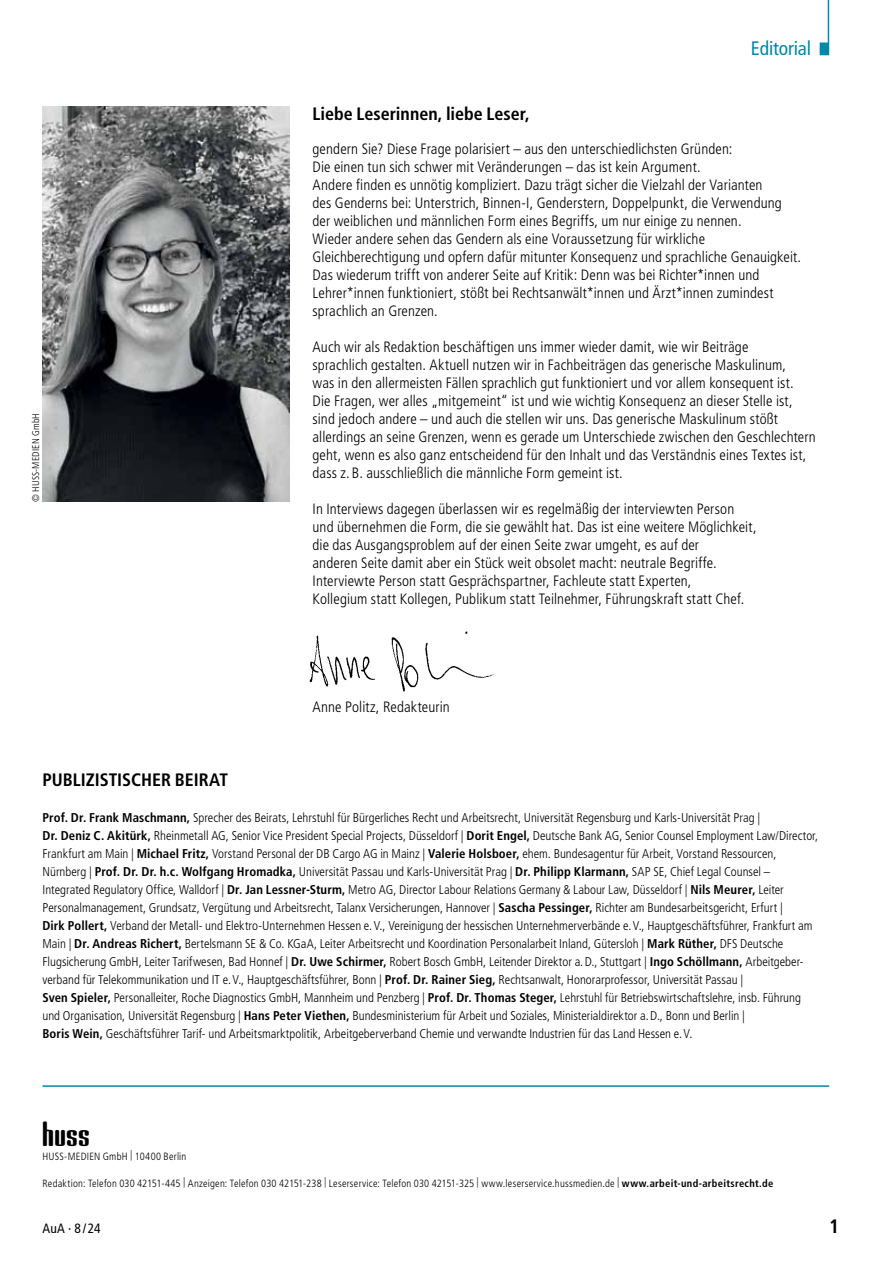
<style>
.page{position:relative;width:893px;height:1263px;background:#fff}
.page>*{position:absolute;margin:0;border:0;box-sizing:border-box;transform-origin:0 0}
.t1{font:30px "HUSS";color:#000}
.t2{font:condensed 19.5px "Frutiger LT Std";letter-spacing:-.005em;color:#0089a8}
.t3{font:700 condensed 19.5px "Frutiger LT Std";color:#000}
.t4{font:700 condensed 18px "Frutiger LT Std";color:#000}
.t5{font:300 condensed 15px/18px "Frutiger LT Std";letter-spacing:.01em;color:#000}
.t6{font:condensed 13.5px "Frutiger LT Std";color:#000}
.t7{font:300 condensed 12.75px/18px "Frutiger LT Std";color:#000}
.t8{font:300 condensed 10.5px "Frutiger LT Std";letter-spacing:.02em;color:#000}
.t9{font:300 condensed 9.75px "Frutiger LT Std";letter-spacing:.02em;color:#000}
.s1{font-weight:700}
</style>
<div class="page">
<svg style="left:820px;top:0;width:9px;height:55px"></svg>
<hr style="left:43px;top:1085px;width:786px;height:2px;background:#0089a8">
<img style="left:309px;top:631px;width:186px;height:61px">
<img style="left:43px;top:106px;width:246px;height:396px">
<p class="t9" style="left:30px;top:502px;width:90px;rotate:-90deg">© HUSS-MEDIEN GmbH</p>
<h2 class="t2" style="left:751px;top:37px;width:62px">Editorial</h2>
<h3 class="t4" style="left:313px;top:103px;width:219px">Liebe Leserinnen, liebe Leser,</h3>
<p class="t5" style="left:313px;top:140px;width:490px">gendern Sie? Diese Frage polarisiert – aus den unterschiedlichsten Gründen:<br>Die einen tun sich schwer mit Veränderungen – das ist kein Argument.<br>Andere finden es unnötig kompliziert. Dazu trägt sicher die Vielzahl der Varianten<br>des Genderns bei: Unterstrich, Binnen-I, Genderstern, Doppelpunkt, die Verwendung der weiblichen und männlichen Form eines Begriffs, um nur einige zu nennen.<br>Wieder andere sehen das Gendern als eine Voraussetzung für wirkliche Gleichberechtigung und opfern dafür mitunter Konsequenz und sprachliche Genauigkeit.<br>Das wiederum trifft von anderer Seite auf Kritik: Denn was bei Richter*innen und Lehrer*innen funktioniert, stößt bei Rechtsanwält*innen und Ärzt*innen zumindest sprachlich an Grenzen.</p>
<p class="t5" style="left:313px;top:338px;width:505px">Auch wir als Redaktion beschäftigen uns immer wieder damit, wie wir Beiträge<br>sprachlich gestalten. Aktuell nutzen wir in Fachbeiträgen das generische Maskulinum,<br>was in den allermeisten Fällen sprachlich gut funktioniert und vor allem konsequent ist.<br>Die Fragen, wer alles „mitgemeint“ ist und wie wichtig Konsequenz an dieser Stelle ist, sind jedoch andere – und auch die stellen wir uns. Das generische Maskulinum stößt allerdings an seine Grenzen, wenn es gerade um Unterschiede zwischen den Geschlechtern geht, wenn es also ganz entscheidend für den Inhalt und das Verständnis eines Textes ist, dass z. B. ausschließlich die männliche Form gemeint ist.</p>
<p class="t5" style="left:313px;top:500px;width:446px">In Interviews dagegen überlassen wir es regelmäßig der interviewten Person und übernehmen die Form, die sie gewählt hat. Das ist eine weitere Möglichkeit, die das Ausgangsproblem auf der einen Seite zwar umgeht, es auf der<br>anderen Seite damit aber ein Stück weit obsolet macht: neutrale Begriffe.<br>Interviewte Person statt Gesprächspartner, Fachleute statt Experten,<br>Kollegium statt Kollegen, Publikum statt Teilnehmer, Führungskraft statt Chef.</p>
<p class="t5" style="left:313px;top:698px;width:139px">Anne Politz, Redakteurin</p>
<h3 class="t4" style="left:43px;top:769px;width:187px">Publizistischer Beirat</h3>
<p class="t7" style="left:42px;top:809px;width:777px"><span class="s1">Prof. Dr. Frank Maschmann,</span> Sprecher des Beirats, Lehrstuhl für Bürgerliches Recht und Arbeitsrecht, Universität Regensburg und Karls-Universität Prag |<br><span class="s1">Dr. Deniz C. Akitürk,</span> Rheinmetall AG, Senior Vice President Special Projects, Düsseldorf | <span class="s1">Dorit Engel,</span> Deutsche Bank AG, Senior Counsel Employment Law/Director, Frankfurt am Main | <span class="s1">Michael Fritz,</span> Vorstand Personal der DB Cargo AG in Mainz | <span class="s1">Valerie Holsboer,</span> ehem. Bundesagentur für Arbeit, Vorstand Ressourcen, Nürnberg | <span class="s1">Prof. Dr. Dr. h.c. Wolfgang H romadka,</span> Universität Passau und Karls-Universität Prag | <span class="s1">Dr. Philipp Klarmann,</span> SAP SE, Chief Legal Counsel – Integrated Regulatory Office, Walldorf | <span class="s1">Dr. Jan Lessner-Sturm,</span> Metro AG, Director Labour Relations Germany &amp; Labour Law, Düsseldorf | <span class="s1">Nils Meurer,</span> Leiter Personalmanagement, Grundsatz, Vergütung und Arbeitsrecht, Talanx Versicherungen, Hannover | <span class="s1">Sascha Pessinger,</span> Richter am Bundesarbeitsgericht, Erfurt |<br><span class="s1">Dirk Pollert,</span> Verband der Metall- und Elektro-Unternehmen Hessen e.V., Vereinigung der hessischen Unternehmerverbände e.V., Hauptgeschäftsführer, Frankfurt am Main | <span class="s1">Dr. Andreas Richert,</span> Bertelsmann SE &amp; Co. KGaA, Leiter Arbeitsrecht und Koordination Personalarbeit Inland, Gütersloh | <span class="s1">Mark Rüther,</span> DFS Deutsche Flugsicherung GmbH, Leiter Tarifwesen, Bad Honnef | <span class="s1">Dr. Uwe Schirmer,</span> Robert Bosch GmbH, Leitender Direktor a.D., Stuttgart | <span class="s1">I ngo Schöllmann,</span> Arbeitgeber&shy;verband für Telekommunikation und IT e.V., Hauptgeschäftsführer, Bonn | <span class="s1">Prof. Dr. Rainer Sieg,</span> Rechtsanwalt, Honorarprofessor, Universität Passau |<br><span class="s1">Sven Spieler,</span> Personalleiter, Roche Diagnostics GmbH, Mannheim und Penzberg | <span class="s1">Prof. Dr. Thomas Steger,</span> Lehrstuhl für Betriebswirtschaftslehre, insb. Führung und Organisation, Universität Regensburg | <span class="s1">Hans Peter Viethen,</span> Bundesministerium für Arbeit und Soziales, Ministerialdirektor a.D., Bonn und Berlin |<br><span class="s1">Boris Wein,</span> Geschäftsführer Tarif- und Arbeitsmarktpolitik, Arbeitgeberverband Chemie und verwandte Industrien für das Land Hessen e.V.</p>
<h1 class="t1" style="left:43px;top:1109px;width:49px">huss</h1>
<p class="t8" style="left:43px;top:1150px;width:145px">HUSS-MEDIEN GmbH | 10400 Berlin</p>
<p class="t8" style="left:43px;top:1177px;width:732px">Redaktion: Telefon 030 42151-445 | Anzeigen: Telefon 030 42151-238 | Leserservice: Telefon 030 42151-325 | www.leserservice.hussmedien.de | <span class="s1">www.arbeit-und-arbeitsrecht.de</span></p>
<p class="t6" style="left:43px;top:1221px;width:60px">AuA · 8/24</p>
<h2 class="t3" style="left:829px;top:1215px;width:12px">1</h2>
</div>
